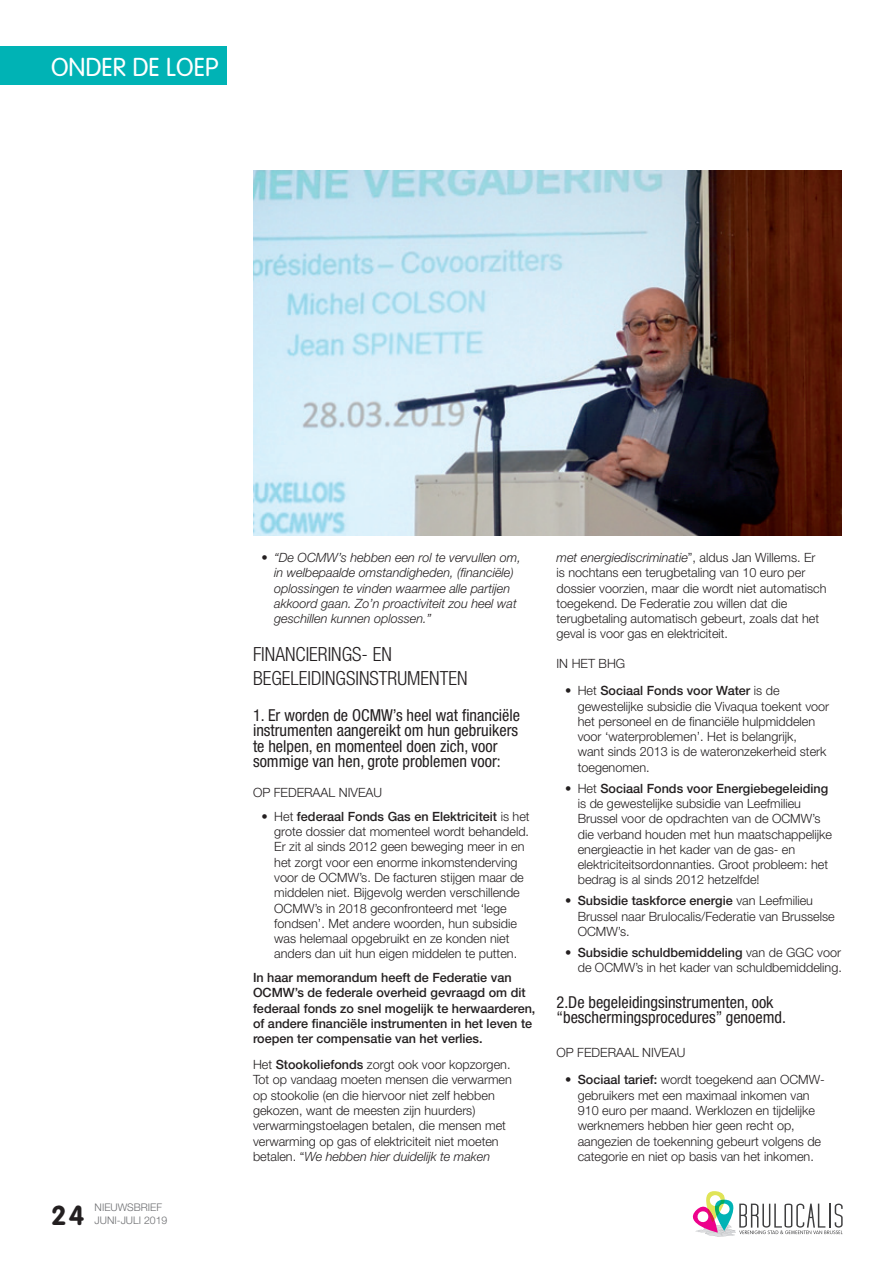
<style>
.page{position:relative;width:893px;height:1263px;background:#fff}
.page>*{position:absolute;margin:0;border:0;box-sizing:border-box;transform-origin:0 0}
.t1{font:700 27px "VAG Rounded";color:#231f20}
.t2{font:300 25.5px "VAG Rounded";color:#fff}
.Article_Intertitre_1{font:300 condensed 19.5px/23.4px "Helvetica Neue LT Pro";color:#231f20}
.Aricle_Intertitre_2{font:condensed 16.5px/15.3px "Helvetica Neue LT Pro";color:#231f20}
.Article_Texte{font:300 12.75px/15.3px "Helvetica Neue LT Pro";color:#231f20}
.Article_Texte-2{font:500 12.75px/15.3px "Helvetica Neue LT Pro";color:#231f20}
.t3{font:italic 300 12.75px/15.3px "Helvetica Neue LT Pro";color:#231f20}
.t4{font:300 10.5px "Helvetica Neue LT Pro";color:#6c6d70}
.s1{font-style:normal}
.s2{font-weight:500}
.s3{font-style:italic}
</style>
<div class="page">
<img style="left:253px;top:170px;width:589px;height:366px">
<svg style="left:692px;top:1191px;width:151px;height:46px"></svg>
<div style="left:0;top:47px;width:227px;height:38px;background:#00b3b5"></div>
<h2 class="t2" style="left:51px;top:52px;width:169px">ONDER DE LOEP</h2>
<p class="t4" style="left:95px;top:1201px;width:69px">NIEUWSBRIEF</p>
<h1 class="t1" style="left:51px;top:1199px;width:35px">24</h1>
<p class="t4" style="left:95px;top:1213px;width:74px">Juni-juli 2019</p>
<p class="t3" style="left:274px;top:550px;width:248px;text-indent:-13px"><span class="s1">•</span> “De OCMW’s hebben een rol te vervullen om, in welbepaalde omstandigheden, (financiële) oplossingen te vinden waarmee alle partijen akkoord gaan. Zo’n proactiviteit zou heel wat geschillen kunnen oplossen.”</p>
<p class="Article_Intertitre_1" style="left:253px;top:642px;width:216px">FINANCIERINGS- EN<br>BEGELEIDINGSINSTRUMENTEN</p>
<p class="Aricle_Intertitre_2" style="left:253px;top:707px;width:269px">1. Er worden de OCMW’s heel wat financiële instrumenten aangereikt om hun gebruikers te helpen, en momenteel doen zich, voor sommige van hen, grote problemen voor:</p>
<p class="Article_Texte" style="left:253px;top:785px;width:131px">OP FEDERAAL NIVEAU</p>
<p class="Article_Texte" style="left:274px;top:808px;width:257px;text-indent:-13px">• Het <span class="s2">federaal Fonds Gas en Elektriciteit</span> is het grote dossier dat momenteel wordt behandeld.<br>Er zit al sinds 2012 geen beweging meer in en het zorgt voor een enorme inkomstenderving voor de OCMW’s. De facturen stijgen maar de middelen niet. Bijgevolg werden verschillende OCMW’s in 2018 geconfronteerd met ‘lege fondsen’. Met andere woorden, hun subsidie was helemaal opgebruikt en ze konden niet anders dan uit hun eigen middelen te putten.</p>
<p class="Article_Texte-2" style="left:253px;top:970px;width:284px">In haar memorandum heeft de Federatie van OCMW’s de federale overheid gevraagd om dit federaal fonds zo snel mogelijk te herwaarderen, of andere financiële instrumenten in het leven te roepen ter compensatie van het verlies.</p>
<p class="Article_Texte" style="left:253px;top:1057px;width:260px">Het <span class="s2">Stookoliefonds</span> zorgt ook voor kopzorgen.<br>Tot op vandaag moeten mensen die verwarmen op stookolie (en die hiervoor niet zelf hebben gekozen, want de meesten zijn huurders) verwarmingstoelagen betalen, die mensen met verwarming op gas of elektriciteit niet moeten betalen. “<span class="s3">We hebben hier duidelijk te maken</span></p>
<p class="Article_Texte" style="left:556px;top:549px;width:272px"><span class="s3">met energiediscriminatie</span>”, aldus Jan Willems. Er is nochtans een terugbetaling van 10 euro per dossier voorzien, maar die wordt niet automatisch toegekend. De Federatie zou willen dat die terugbetaling automatisch gebeurt, zoals dat het geval is voor gas en elektriciteit.</p>
<p class="Article_Texte" style="left:556px;top:655px;width:70px">IN HET BHG</p>
<p class="Article_Texte" style="left:578px;top:683px;width:253px;text-indent:-13px">• Het <span class="s2">Sociaal Fonds voor Water</span> is de gewestelijke subsidie die Vivaqua toekent voor het personeel en de financiële hulpmiddelen voor ‘waterproblemen’. Het is belangrijk,<br>want sinds 2013 is de wateronzekerheid sterk toegenomen.</p>
<p class="Article_Texte" style="left:578px;top:780px;width:256px;text-indent:-13px">• Het <span class="s2">Sociaal Fonds voor Energiebegeleiding </span>is de gewestelijke subsidie van Leefmilieu Brussel voor de opdrachten van de OCMW’s die verband houden met hun maatschappelijke energieactie in het kader van de gas- en elektriciteitsordonnanties. Groot probleem: het bedrag is al sinds 2012 hetzelfde!</p>
<p class="Article_Texte" style="left:578px;top:893px;width:258px;text-indent:-13px">• <span class="s2">Subsidie taskforce energie</span> van Leefmilieu<br>Brussel naar Brulocalis/Federatie van Brusselse<br>OCMW’s.</p>
<p class="Article_Texte" style="left:565px;top:944px;width:278px;text-align:right">• <span class="s2">Subsidie schuldbemiddeling</span> van de GGC voor de OCMW’s in het kader van schuldbemiddeling.</p>
<p class="Aricle_Intertitre_2" style="left:556px;top:994px;width:231px">2.De begeleidingsinstrumenten, ook “beschermingsprocedures” genoemd.</p>
<p class="Article_Texte" style="left:556px;top:1045px;width:131px">OP FEDERAAL NIVEAU</p>
<p class="Article_Texte" style="left:578px;top:1072px;width:249px;text-indent:-13px">• <span class="s2">Sociaal tarief:</span> wordt toegekend aan OCMW&shy;gebruikers met een maximaal inkomen van 910 euro per maand. Werklozen en tijdelijke werknemers hebben hier geen recht op, aangezien de toekenning gebeurt volgens de categorie en niet op basis van het inkomen.</p>
</div>
